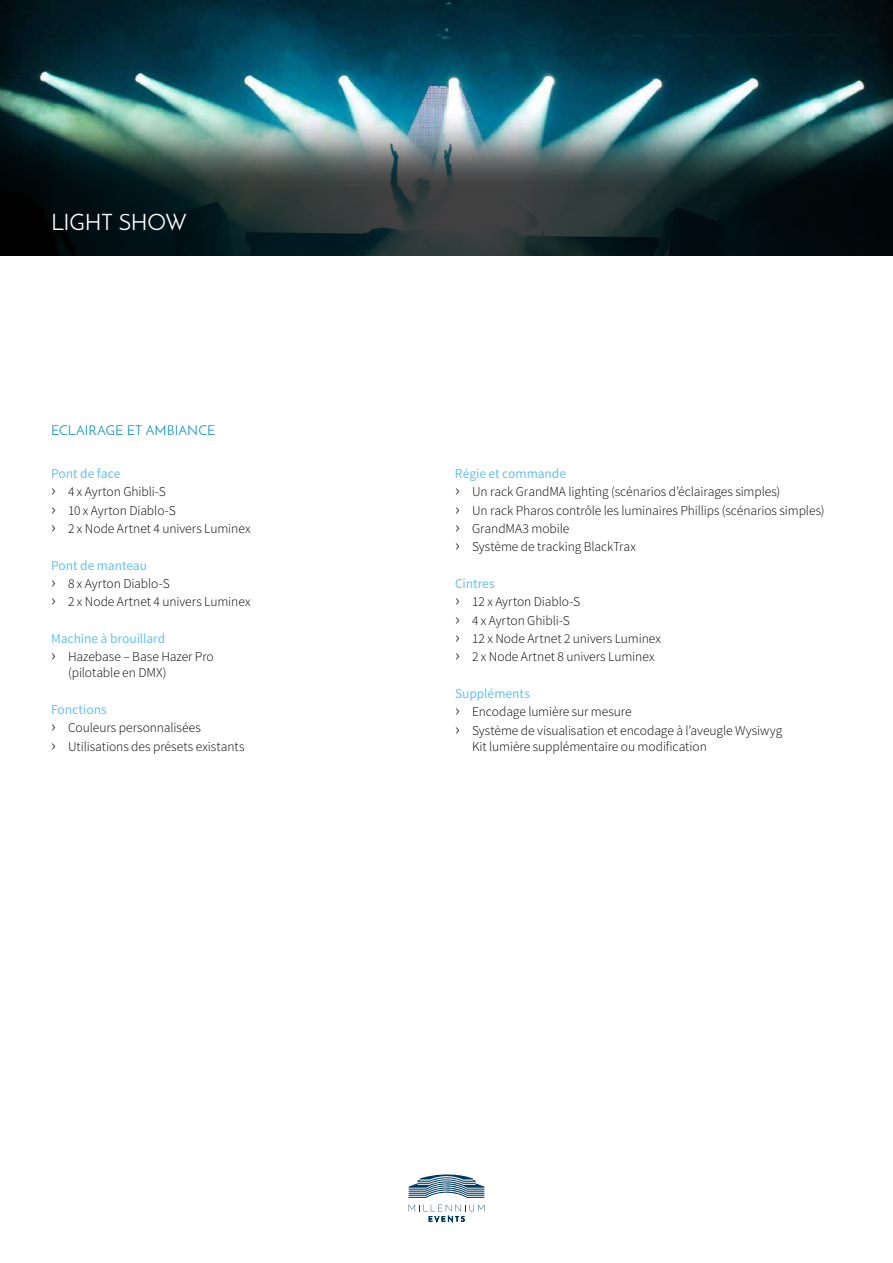
<style>
.page{position:relative;width:893px;height:1263px;background:#fff}
.page>*{position:absolute;margin:0;border:0;box-sizing:border-box;transform-origin:0 0}
.t1{font:22.5px "Josefin Sans";letter-spacing:-.01em;color:#fff}
.t2{font:300 13.5px/18.3px "Source Sans Pro";letter-spacing:-.005em;color:#000}
.t3{font:13.5px "Josefin Sans";letter-spacing:.005em;color:#1892b8}
.s1{font-weight:400;color:#69bfec}
.s2{font-size:18px}
</style>
<div class="page">
<div style="left:0;top:0;width:893px;height:256px;background:#000;opacity:.75"></div>
<svg style="left:409px;top:1174px;width:75px;height:24px"></svg>
<svg style="left:409px;top:1204px;width:75px;height:18px"></svg>
<h1 class="t1" style="left:51px;top:208px;width:137px">LIGHT SHOW</h1>
<p class="t3" style="left:51px;top:422px;width:166px">ECLAIRAGE ET AMBIANCE</p>
<p class="t2" style="left:51px;top:464px;width:201px"><span class="s1">Pont de face<br></span><span class="s2">›</span> 4 x Ayrton Ghibli-S<br><span class="s2">›</span> 10 x Ayrton Diablo-S<br><span class="s2">›</span> 2 x Node Artnet 4 univers Luminex</p>
<p class="t2" style="left:51px;top:556px;width:201px"><span class="s1">Pont de manteau<br></span><span class="s2">›</span> 8 x Ayrton Diablo-S<br><span class="s2">›</span> 2 x Node Artnet 4 univers Luminex</p>
<p class="t2" style="left:51px;top:629px;width:164px"><span class="s1">Machine à brouillard<br></span><span class="s2">›</span> Hazebase – Base Hazer Pro</p>
<p class="t2" style="left:68px;top:664px;width:100px">(pilotable en DMX)</p>
<p class="t2" style="left:51px;top:700px;width:195px"><span class="s1">Fonctions<br></span><span class="s2">›</span> Couleurs personnalisées<br><span class="s2">›</span> Utilisations des présets existants</p>
<p class="t2" style="left:455px;top:464px;width:371px"><span class="s1">Régie et commande<br></span><span class="s2">›</span> Un rack GrandMA lighting (scénarios d’éclairages simples)<br><span class="s2">›</span> Un rack Pharos contrôle les luminaires Phillips (scénarios simples) <span class="s2">›</span> GrandMA3 mobile<br><span class="s2">›</span> Système de tracking BlackTrax</p>
<p class="t2" style="left:455px;top:574px;width:208px"><span class="s1">Cintres<br></span><span class="s2">›</span> 12 x Ayrton Diablo-S<br><span class="s2">›</span> 4 x Ayrton Ghibli-S<br><span class="s2">›</span> 12 x Node Artnet 2 univers Luminex <span class="s2">›</span> 2 x Node Artnet 8 univers Luminex</p>
<p class="t2" style="left:455px;top:684px;width:329px"><span class="s1">Suppléments<br></span><span class="s2">›</span> Encodage lumière sur mesure<br><span class="s2">›</span> Système de visualisation et encodage à l’aveugle Wysiwyg</p>
<p class="t2" style="left:472px;top:737px;width:236px">Kit lumière supplémentaire ou modification</p>
</div>
